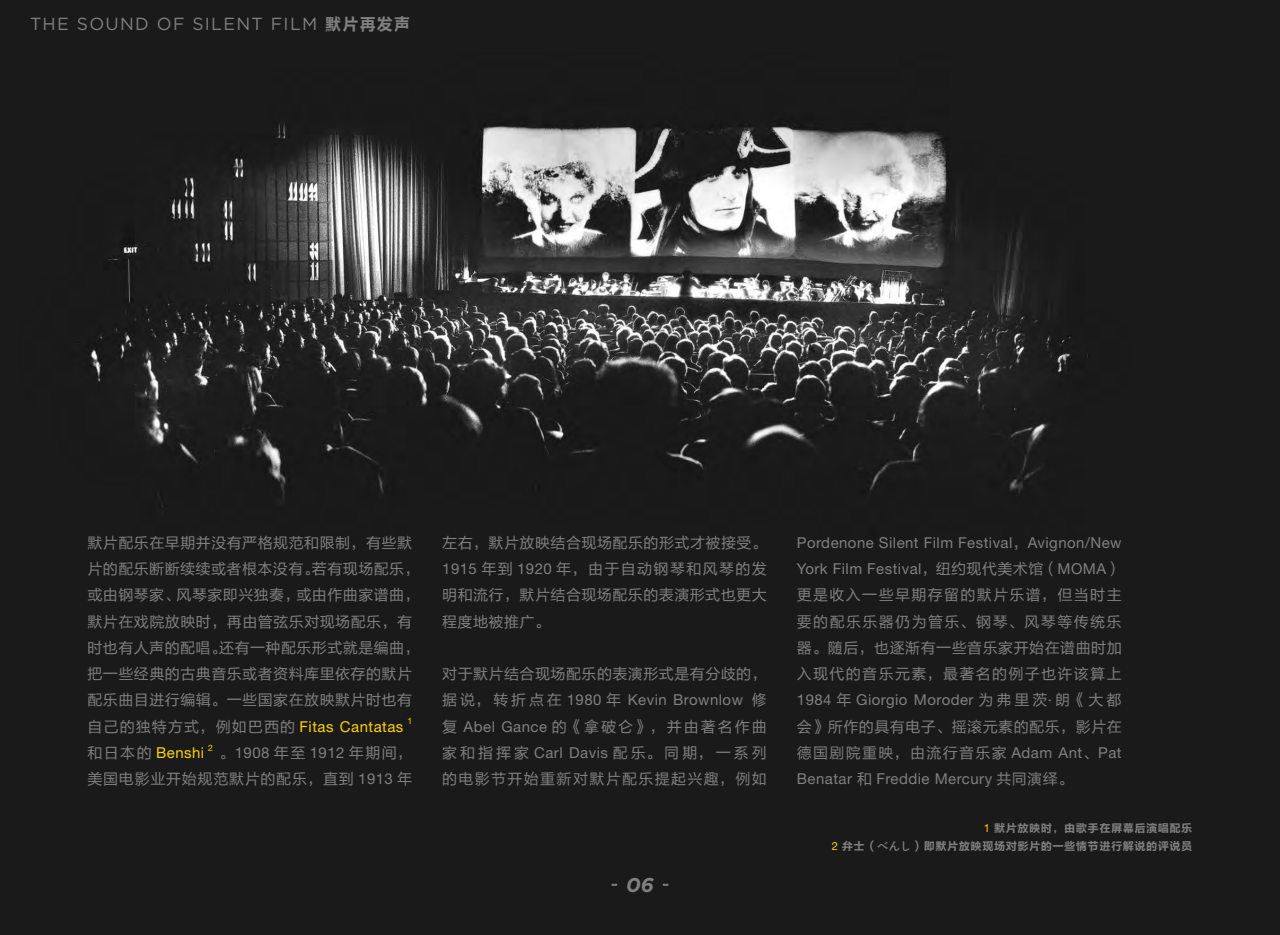
<style>
.page{position:relative;width:1280px;height:935px;background:#fff}
.page>*{position:absolute;margin:0;border:0;box-sizing:border-box;transform-origin:0 0}
.t1{font:italic 700 20px "Gotham";color:#808080}
.t2{font:17.5px "Gotham";letter-spacing:.075em;color:#808080}
.t3{font:15px/26.2px "FZLTHK GBK1 0";letter-spacing:.03em;color:#808080;text-align:justify}
.t4{font:15px/26.2px "Helvetica Neue LT Std";letter-spacing:.03em;color:#808080}
.t5{font:15px "FZLTHK GBK1 0";letter-spacing:.05em;color:#808080}
.t6{font:15px "Helvetica Neue LT Std";letter-spacing:.03em;color:#ffd200}
.t7{font:11.25px/17.5px "FZLTCHJW GB1 0";letter-spacing:.04em;color:#808080;text-align:right}
.t8{font:8.75px "Helvetica Neue LT Std";color:#ffd200}
.s1{font-family:"FZLTCHJW GB1 0";font-size:16.88px}
.s2{font-family:"Helvetica Neue LT Std";color:#ffd200}
.s3{font-family:"FZLTHK GBK1 0";color:#808080}
.s4{font-family:"FZLTHK GBK1 0"}
.s5{font-family:"Helvetica Neue LT Std"}
</style>
<div class="page">
<img style="left:0;top:0;width:1280px;height:935px">
<p class="t2" style="left:30px;top:15px;width:382px">THE SOUND OF SILENT FILM <span class="s1">默片再发声</span></p>
<p class="t3" style="left:88px;top:530px;width:334px;text-align:left">默片配乐在早期并没有严格规范和限制，有些默片的配乐断断续续或者根本没有。若有现场配乐，或由钢琴家、风琴家即兴独奏，或由作曲家谱曲，默片在戏院放映时，再由管弦乐对现场配乐，有时也有人声的配唱。还有一种配乐形式就是编曲，把一些经典的古典音乐或者资料库里依存的默片配乐曲目进行编辑。一些国家在放映默片时也有自己的独特方式，例如巴西的 <span class="s2">Fitas Cantatas</span></p>
<p class="t8" style="left:407px;top:716px;width:6px">1</p>
<p class="t6" style="left:88px;top:744px;width:118px"><span class="s3">和日本的</span> Benshi</p>
<p class="t8" style="left:208px;top:742px;width:6px">2</p>
<p class="t4" style="left:219px;top:739px;width:194px"><span class="s4">。</span>1908 <span class="s4">年至</span> 1912 <span class="s4">年期间，</span></p>
<p class="t5" style="left:88px;top:771px;width:326px">美国电影业开始规范默片的配乐，直到 <span class="s5">1913</span> 年</p>
<p class="t3" style="left:442px;top:530px;width:326px">左右，默片放映结合现场配乐的形式才被接受。<span class="s5">1915</span> 年到 <span class="s5">1920</span> 年，由于自动钢琴和风琴的发明和流行，默片结合现场配乐的表演形式也更大程度地被推广。</p>
<p class="t3" style="left:442px;top:661px;width:326px">对于默片结合现场配乐的表演形式是有分歧的，</p>
<p class="t4" style="left:442px;top:687px;width:326px"><span class="s4">据说，转折点在</span> 1980 <span class="s4">年</span> Kevin Brownlow <span class="s4">修</span></p>
<p class="t3" style="left:442px;top:714px;width:326px">复 <span class="s5">Abel Gance</span> 的《拿破仑》，并由著名作曲家和指挥家 <span class="s5">Carl Davis</span> 配乐。同期，一系列的电影节开始重新对默片配乐提起兴趣，例如</p>
<h1 class="t1" style="left:626px;top:874px;width:29px">06</h1>
<p class="t4" style="left:797px;top:529px;width:326px">Pordenone Silent Film Festival<span class="s4">，</span>Avignon/New<br>York Film Festival<span class="s4">，纽约现代美术馆（</span>MOMA<span class="s4">）</span></p>
<p class="t3" style="left:797px;top:582px;width:326px">更是收入一些早期存留的默片乐谱，但当时主要的配乐乐器仍为管乐、钢琴、风琴等传统乐器。随后，也逐渐有一些音乐家开始在谱曲时加入现代的音乐元素，最著名的例子也许该算上</p>
<p class="t4" style="left:797px;top:687px;width:326px">1984 <span class="s4">年</span> Giorgio Moroder <span class="s4">为弗里茨</span>· <span class="s4">朗《大都</span></p>
<p class="t3" style="left:797px;top:714px;width:326px">会》所作的具有电子、摇滚元素的配乐，影片在德国剧院重映，由流行音乐家 <span class="s5">Adam Ant</span>、<span class="s5">Pat</span></p>
<p class="t4" style="left:797px;top:765px;width:278px">Benatar <span class="s4">和</span> Freddie Mercury <span class="s4">共同演绎。</span></p>
<p class="t7" style="left:832px;top:820px;width:362px"><span class="s2">1</span> 默片放映时，由歌手在屏幕后演唱配乐<br><span class="s2">2</span> 弁士（べんし）即默片放映现场对影片的一些情节进行解说的评说员</p>
</div>
